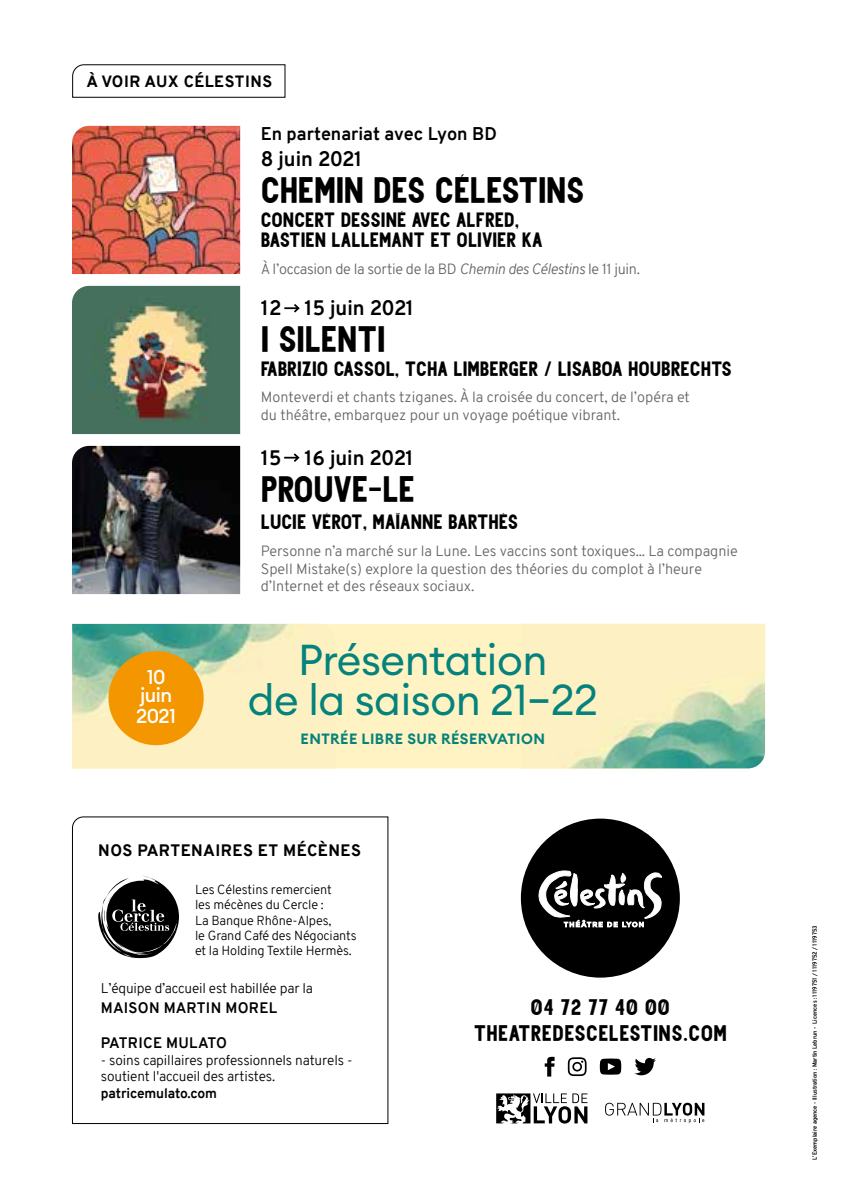
<style>
.page{position:relative;width:842px;height:1191px;background:#fff}
.page>*{position:absolute;margin:0;border:0;box-sizing:border-box;transform-origin:0 0}
.t1{font:42.6px/40px "Euclid Circular A";letter-spacing:-.01em;color:#04827c;text-align:center}
.t2{font:32.6px "Centie Sans";letter-spacing:-.01em;color:#000}
.t3{font:700 20.4px "Overpass";color:#000}
.t4{font:700 20.4px "Overpass";letter-spacing:-.02em;color:#000}
.t5{font:20px/26px "Centie Sans";letter-spacing:.02em;color:#000;text-align:center}
.t6{font:500 19.8px/18.2px "Euclid Circular A";letter-spacing:-.025em;color:#fff;text-align:center}
.t7{font:18.4px/20px "Centie Sans";color:#000}
.t8{font:700 18px "Overpass";color:#000}
.t9{font:800 16.2px "Overpass";letter-spacing:.03em;color:#000}
.t10{font:800 16px "Overpass";letter-spacing:.03em;color:#000}
.t11{font:700 14.8px "Overpass";letter-spacing:.02em;color:#000}
.t12{font:600 14.6px "Euclid Circular A";letter-spacing:.03em;color:#04827c}
.t13{font:300 14.4px/17.4px "Overpass";color:#646363}
.t14{font:300 14.4px "Overpass";letter-spacing:-.02em;color:#646363}
.t15{font:300 13.8px/16.4px "Overpass";letter-spacing:-.01em;color:#000}
.t16{font:700 13.8px "Overpass";letter-spacing:-.01em;color:#000}
.t17{font:300 12.8px/15.4px "Overpass";letter-spacing:-.01em;color:#000}
.t18{font:700 6px "Overpass";color:#000;scale:.95 1}
.s1{font-style:italic}
</style>
<div class="page">
<svg style="left:72px;top:64px;width:214px;height:34px"></svg>
<svg style="left:72px;top:816px;width:317px;height:308px"></svg>
<svg style="left:98px;top:875px;width:81px;height:83px"></svg>
<img style="left:72px;top:286px;width:168px;height:148px">
<img style="left:72px;top:126px;width:168px;height:148px">
<img style="left:72px;top:446px;width:168px;height:148px">
<svg style="left:284px;top:453px;width:16px;height:9px"></svg>
<svg style="left:284px;top:304px;width:16px;height:9px"></svg>
<div style="left:335px;top:624px;width:187px;height:144px;background:#fff3c3"></div>
<img style="left:72px;top:624px;width:263px;height:144px">
<img style="left:522px;top:624px;width:243px;height:144px">
<div style="left:108px;top:651px;width:96px;height:94px;background:#f39600;border-radius:50%"></div>
<div style="left:521px;top:818px;width:159px;height:159px;background:#000;border-radius:50%"></div>
<svg style="left:539px;top:870px;width:123px;height:57px"></svg>
<svg style="left:496px;top:1093px;width:91px;height:30px"></svg>
<svg style="left:605px;top:1102px;width:99px;height:21px"></svg>
<svg style="left:545px;top:1056px;width:10px;height:20px"></svg>
<svg style="left:634px;top:1058px;width:22px;height:17px"></svg>
<svg style="left:600px;top:1058px;width:21px;height:16px"></svg>
<svg style="left:568px;top:1057px;width:19px;height:19px"></svg>
<p class="t10" style="left:86px;top:70px;width:187px">À VOIR AUX CÉLESTINS</p>
<p class="t8" style="left:261px;top:121px;width:238px">En partenariat avec Lyon BD</p>
<h3 class="t4" style="left:261px;top:144px;width:103px">8 juin 2021</h3>
<h2 class="t2" style="left:261px;top:174px;width:325px">CHEMIN DES CÉLESTINS</h2>
<p class="t7" style="left:261px;top:210px;width:283px">CONCERT DESSINÉ AVEC ALFRED,<br>BASTIEN LALLEMANT ET OLIVIER KA</p>
<p class="t14" style="left:261px;top:259px;width:381px">À l’occasion de la sortie de la BD <span class="s1">Chemin des Célestins</span> le 11 juin.</p>
<h3 class="t3" style="left:261px;top:294px;width:155px">12 15 juin 2021</h3>
<h2 class="t2" style="left:261px;top:323px;width:126px">I SILENTI</h2>
<p class="t7" style="left:261px;top:359px;width:473px">FABRIZIO CASSOL, TCHA LIMBERGER / LISABOA HOUBRECHTS</p>
<p class="t13" style="left:261px;top:389px;width:431px">Monteverdi et chants tziganes. À la croisée du concert, de l’opéra et du théâtre, embarquez pour un voyage poétique vibrant.</p>
<h3 class="t6" style="left:140px;top:667px;width:34px">10 juin</h3>
<h3 class="t6" style="left:136px;top:707px;width:42px">2021</h3>
<h3 class="t3" style="left:261px;top:443px;width:155px">15 16 juin 2021</h3>
<h2 class="t2" style="left:261px;top:472px;width:156px">PROUVE-LE</h2>
<p class="t7" style="left:261px;top:512px;width:259px">LUCIE VÉROT, MAÏANNE BARTHÈS</p>
<p class="t13" style="left:261px;top:543px;width:479px">Personne n’a marché sur la Lune. Les vaccins sont toxiques... La compagnie<br>Spell Mistake(s) explore la question des théories du complot à l’heure d’Internet et des réseaux sociaux.</p>
<h1 class="t1" style="left:248px;top:639px;width:351px">Présentation<br>de la saison 21–22</h1>
<p class="t12" style="left:301px;top:729px;width:246px">ENTRÉE LIBRE SUR RÉSERVATION</p>
<p class="t9" style="left:98px;top:839px;width:264px">NOS PARTENAIRES ET MÉCÈNES</p>
<p class="t17" style="left:195px;top:881px;width:163px">Les Célestins remercient<br>les mécènes du Cercle :<br>La Banque Rhône-Alpes,<br>le Grand Café des Négociants et la Holding Textile Hermès.</p>
<p class="t15" style="left:101px;top:979px;width:214px">L’équipe d’accueil est habillée par la</p>
<p class="t11" style="left:101px;top:997px;width:178px">MAISON MARTIN MOREL</p>
<p class="t11" style="left:101px;top:1032px;width:128px">PATRICE MULATO</p>
<p class="t15" style="left:101px;top:1052px;width:253px">- soins capillaires professionnels naturels - soutient l'accueil des artistes.</p>
<p class="t16" style="left:101px;top:1083px;width:118px">patricemulato.com</p>
<h3 class="t5" style="left:474px;top:994px;width:255px">04 72 77 40 00<br>THEATREDESCELESTINS.COM</h3>
<p class="t18" style="left:810px;top:1159px;width:248px;rotate:-90deg">L’Exemplaire agence - Illustration : Martin Lebrun - Licences : 1119751 / 1119752 / 1119753</p>
</div>
